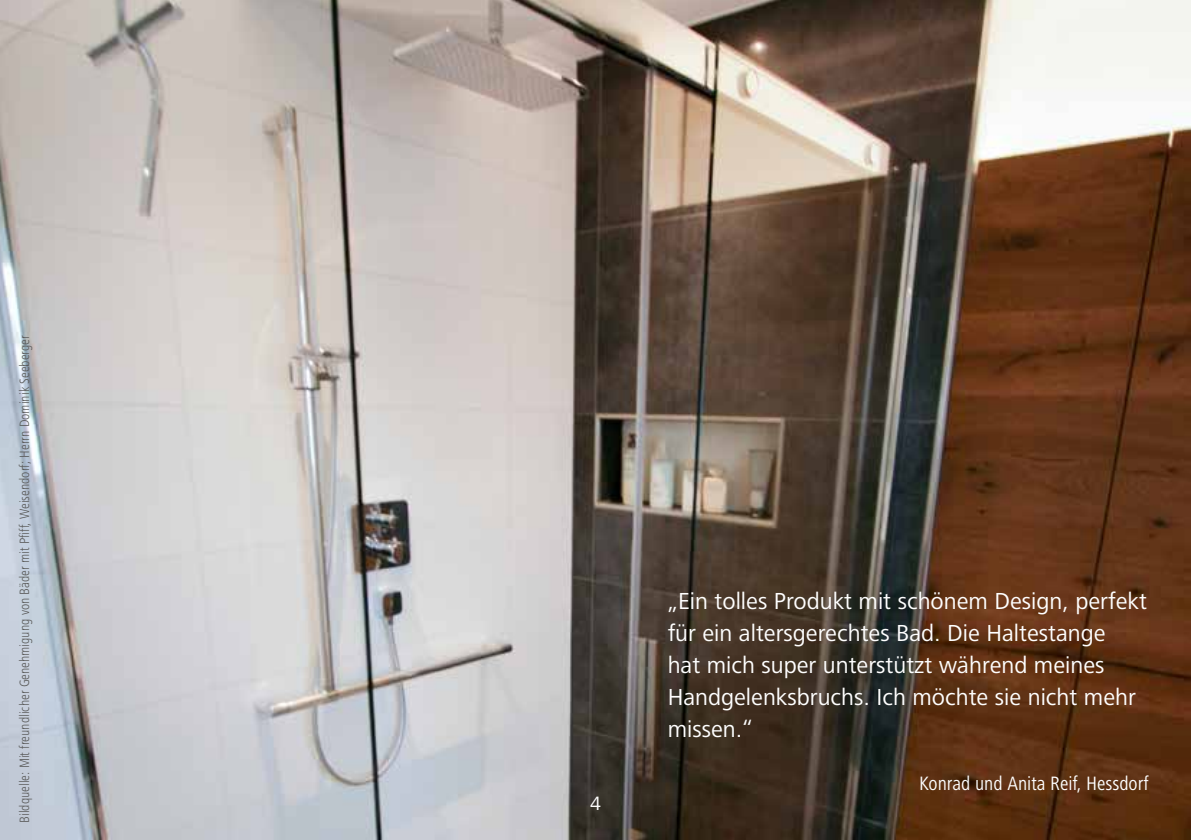
<style>
.page{position:relative;width:1191px;height:840px;background:#fff}
.page>*{position:absolute;margin:0;border:0;box-sizing:border-box;transform-origin:0 0}
.t1{font:24px/32px "Frutiger Next LT";color:#fff}
.t2{font:condensed 20px "Frutiger Next LT";color:#fff}
.t3{font:20px "Frutiger Next LT";color:#fff}
.t4{font:300 condensed 14px "Frutiger Next LT";color:#575756}
</style>
<div class="page">
<img style="left:0;top:0;width:1191px;height:839px">
<p class="t4" style="left:17px;top:822px;width:489px;rotate:-90deg">Bildquelle: Mit freundlicher Genehmigung von Bäder mit Pfiff, Weisendorf; Herrn Dominik Seeberger</p>
<p class="t3" style="left:590px;top:791px;width:12px">4</p>
<p class="t1" style="left:667px;top:584px;width:481px">„Ein tolles Produkt mit schönem Design, perfekt für ein altersgerechtes Bad. Die Haltestange<br>hat mich super unterstützt während meines Handgelenksbruchs. Ich möchte sie nicht mehr missen.“</p>
<p class="t2" style="left:919px;top:771px;width:231px">Konrad und Anita Reif, Hessdorf</p>
</div>
